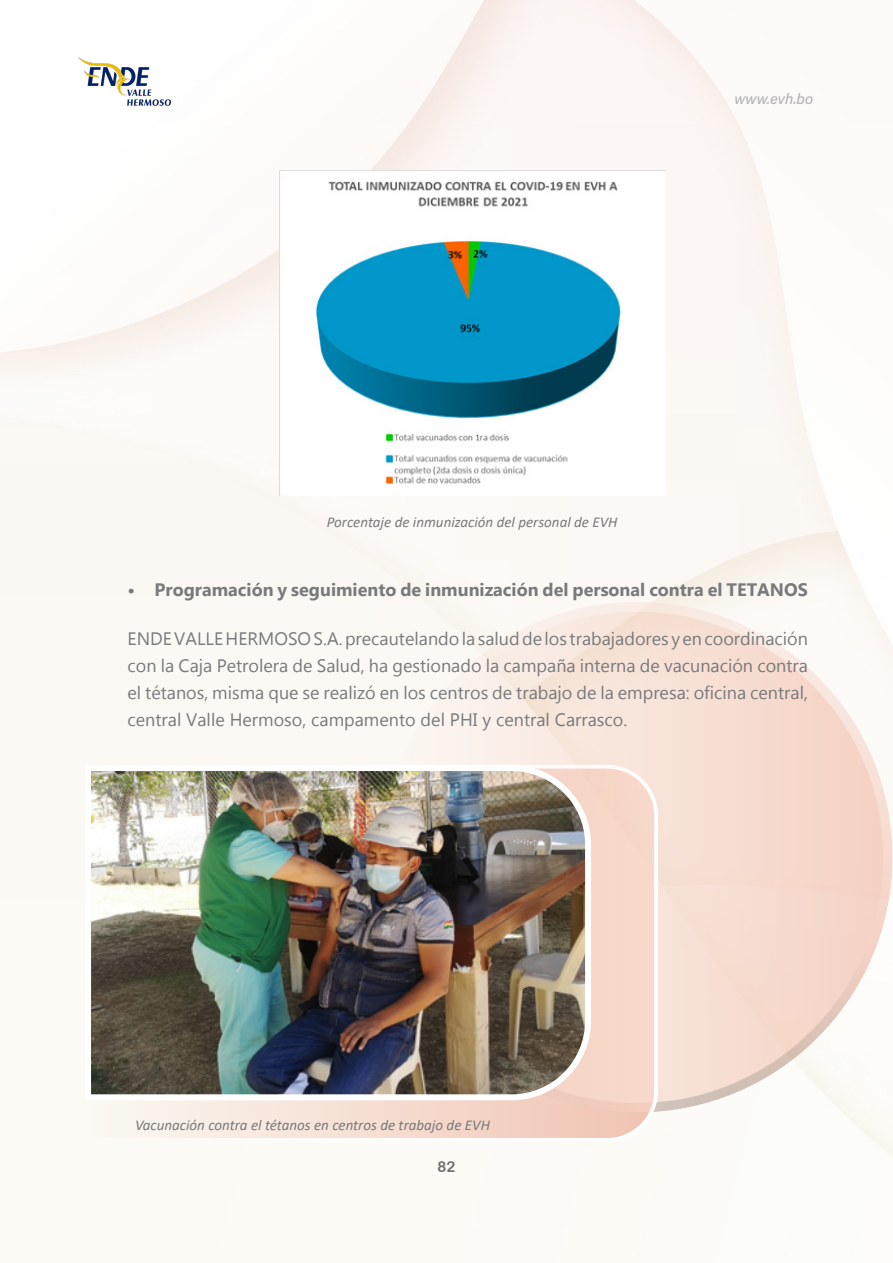
<style>
.page{position:relative;width:893px;height:1263px;background:#fff}
.page>*{position:absolute;margin:0;border:0;box-sizing:border-box;transform-origin:0 0}
.t1{font:18px/27px "Gadugi";color:#787a7d;text-align:justify}
.t2{font:700 18px "Gadugi";color:#787a7d}
.t3{font:italic 15px "Calibri";color:#787a7d}
.t4{font:15px "Acumin Variable Concept";letter-spacing:.005em;color:#b2b3b7}
.t5{font:15px "Arial Rounded MT Bold";color:#6c6d70}
</style>
<div class="page">
<img style="left:79px;top:57px;width:93px;height:49px">
<svg style="left:85px;top:1103px;width:574px;height:40px"></svg>
<div style="left:381px;top:600px;width:512px;height:384px;background:#fff;opacity:.75"></div>
<div style="left:381px;top:680px;width:512px;height:433px;background:#231f20;opacity:.75"></div>
<img style="left:279px;top:170px;width:386px;height:326px">
<img style="left:82px;top:762px;width:512px;height:341px">
<p class="t4" style="left:734px;top:88px;width:80px">www.evh.bo</p>
<p class="t3" style="left:327px;top:512px;width:292px">Porcentaje de inmunización del personal de EVH</p>
<p class="t2" style="left:128px;top:579px;width:682px">• Programación y seguimiento de inmunización del personal contra el TETANOS</p>
<p class="t1" style="left:128px;top:625px;width:682px">ENDE VALLE HERMOSO S.A. precautelando la salud de los trabajadores y en coordinación con la Caja Petrolera de Salud, ha gestionado la campaña interna de vacunación contra el tétanos, misma que se realizó en los centros de trabajo de la empresa: oficina central, central Valle Hermoso, campamento del PHI y central Carrasco.</p>
<p class="t3" style="left:135px;top:1114px;width:357px">Vacunación contra el tétanos en centros de trabajo de EVH</p>
<p class="t5" style="left:438px;top:1157px;width:19px">82</p>
</div>
